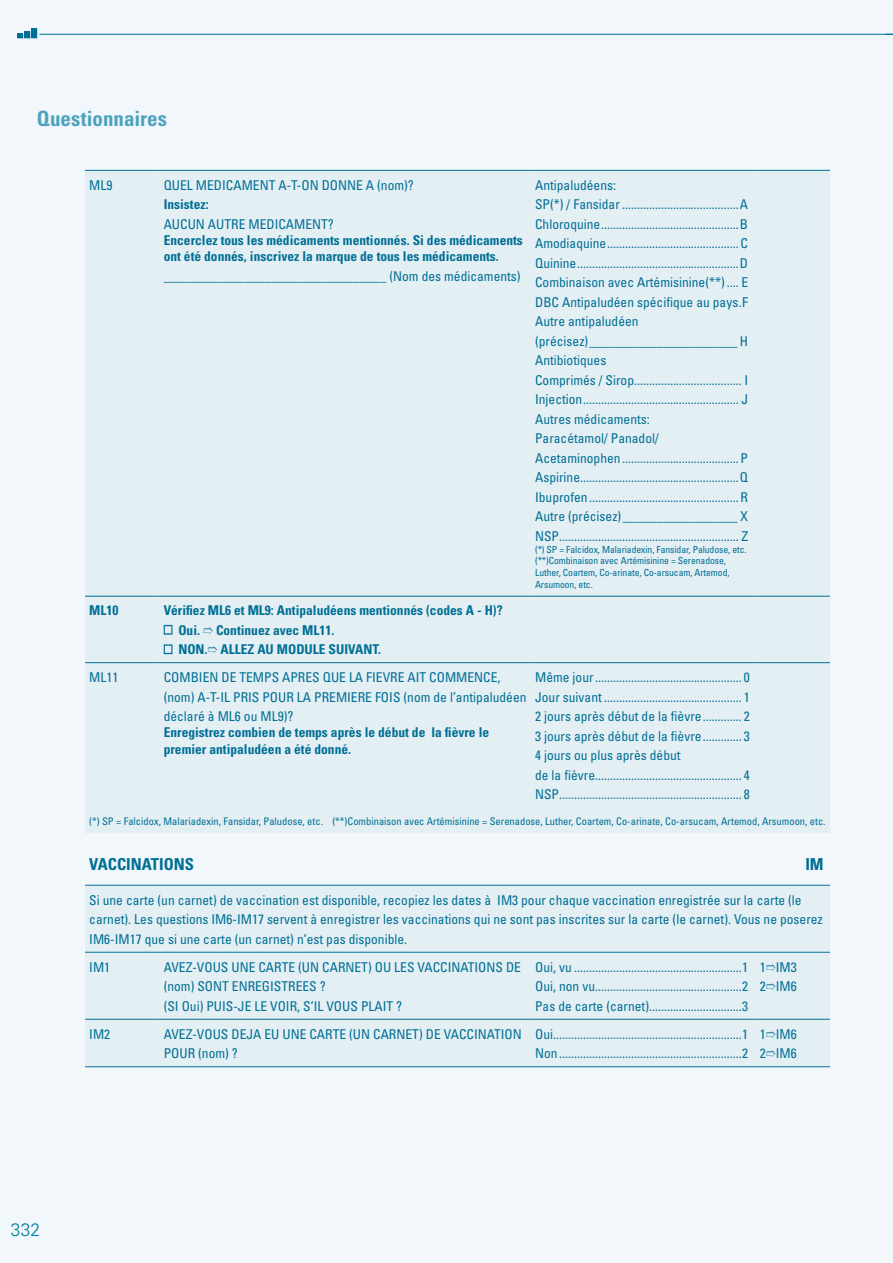
<style>
.page{position:relative;width:893px;height:1263px;background:#f1f7fa}
.page>*{position:absolute;margin:0;border:0;box-sizing:border-box;transform-origin:0 0}
.t1{font:700 condensed 21px "Univers";color:#4ea2bd}
.t2{font:300 18px "Univers";color:#007a9e;scale:.96 1}
.t3{font:700 condensed 16.5px "Univers";color:#006f95}
.t4{font:condensed 13.5px/19.5px "Univers";color:#006f95}
.t5{font:700 condensed 13.5px/16.2px "Univers";color:#006f95}
.t6{font:condensed 10.5px "Univers";color:#006f95}
.t7{font:condensed 9.75px/11.7px "Univers";letter-spacing:-.01em;color:#006f95}
</style>
<div class="page">
<hr style="left:39px;top:34px;width:854px;height:1px;background:#006f95">
<svg style="left:17px;top:29px;width:20px;height:10px"></svg>
<div style="left:31px;top:28px;width:5px;height:10px;background:#006f95"></div>
<div style="left:85px;top:171px;width:745px;height:895px;background:#e4eff4"></div>
<hr style="left:85px;top:170px;width:74px;height:1px;background:#006f95">
<hr style="left:159px;top:170px;width:372px;height:1px;background:#006f95">
<hr style="left:531px;top:170px;width:224px;height:1px;background:#006f95">
<hr style="left:755px;top:170px;width:75px;height:1px;background:#006f95">
<hr style="left:85px;top:596px;width:74px;height:1px;background:#006f95">
<hr style="left:159px;top:596px;width:372px;height:1px;background:#006f95">
<hr style="left:531px;top:596px;width:224px;height:1px;background:#006f95">
<hr style="left:755px;top:596px;width:75px;height:1px;background:#006f95">
<hr style="left:85px;top:662px;width:74px;height:1px;background:#006f95">
<hr style="left:159px;top:662px;width:372px;height:1px;background:#006f95">
<hr style="left:531px;top:662px;width:224px;height:1px;background:#006f95">
<hr style="left:755px;top:662px;width:75px;height:1px;background:#006f95">
<hr style="left:85px;top:885px;width:74px;height:1px;background:#006f95">
<hr style="left:159px;top:885px;width:372px;height:1px;background:#006f95">
<hr style="left:531px;top:885px;width:224px;height:1px;background:#006f95">
<hr style="left:755px;top:885px;width:75px;height:1px;background:#006f95">
<hr style="left:85px;top:952px;width:74px;height:1px;background:#006f95">
<hr style="left:159px;top:952px;width:372px;height:1px;background:#006f95">
<hr style="left:531px;top:952px;width:224px;height:1px;background:#006f95">
<hr style="left:755px;top:952px;width:75px;height:1px;background:#006f95">
<hr style="left:85px;top:1019px;width:74px;height:1px;background:#006f95">
<hr style="left:85px;top:1066px;width:74px;height:1px;background:#006f95">
<hr style="left:159px;top:1019px;width:372px;height:1px;background:#006f95">
<hr style="left:531px;top:1019px;width:224px;height:1px;background:#006f95">
<hr style="left:755px;top:1019px;width:75px;height:1px;background:#006f95">
<hr style="left:159px;top:1066px;width:372px;height:1px;background:#006f95">
<hr style="left:531px;top:1066px;width:224px;height:1px;background:#006f95">
<hr style="left:755px;top:1066px;width:75px;height:1px;background:#006f95">
<svg style="left:164px;top:625px;width:8px;height:10px"></svg>
<svg style="left:164px;top:644px;width:8px;height:10px"></svg>
<h1 class="t1" style="left:37px;top:106px;width:132px">Questionnaires</h1>
<p class="t4" style="left:89px;top:175px;width:25px">ML9</p>
<p class="t4" style="left:164px;top:175px;width:252px">QUEL MEDICAMENT A-T-ON DONNE A (nom)?</p>
<p class="t5" style="left:164px;top:196px;width:46px">Insistez:</p>
<p class="t4" style="left:164px;top:214px;width:172px">AUCUN AUTRE MEDICAMENT?</p>
<p class="t5" style="left:164px;top:232px;width:361px">Encerclez tous les médicaments mentionnés. Si des médicaments ont été donnés, inscrivez la marque de tous les médicaments.</p>
<p class="t4" style="left:164px;top:266px;width:358px">_________________________________ (Nom des médicaments)</p>
<p class="t4" style="left:535px;top:175px;width:215px">Antipaludéens:<br>SP(*) / Fansidar .......................................A Chloroquine..............................................B Amodiaquine............................................C Quinine......................................................D Combinaison avec Artémisinine(**) .... E DBC Antipaludéen spécifique au pays.F Autre antipaludéen (précisez)______________________ H Antibiotiques<br>Comprimés / Sirop.................................... I Injection.................................................... J Autres médicaments:<br>Paracétamol/ Panadol/ Acetaminophen.......................................P Aspirine.....................................................Q Ibuprofen..................................................R Autre (précisez)_________________ X NSP............................................................ Z</p>
<p class="t7" style="left:535px;top:543px;width:213px">(*) SP = Falcidox, Malariadexin, Fansidar, Paludose, etc. (**)Combinaison avec Artémisinine = Serenadose, Luther, Coartem, Co-arinate, Co-arsucam, Artemod, Arsumoon, etc.</p>
<p class="t5" style="left:89px;top:602px;width:31px">ML10</p>
<p class="t5" style="left:178px;top:600px;width:326px;line-height:19.5px;text-indent:-15px">Vérifiez ML6 et ML9: Antipaludéens mentionnés (codes A - H)?<br>Oui. ➱ Continuez avec ML11.<br>NON.➱ ALLEZ AU MODULE SUIVANT.</p>
<p class="t4" style="left:89px;top:667px;width:31px">ML11</p>
<p class="t4" style="left:164px;top:667px;width:364px">COMBIEN DE TEMPS APRES QUE LA FIEVRE AIT COMMENCE, (nom) A-T-IL PRIS POUR LA PREMIERE FOIS (nom de l’antipaludéen déclaré à ML6 ou ML9)?</p>
<p class="t5" style="left:164px;top:724px;width:327px">Enregistrez combien de temps après le début de la fièvre le premier antipaludéen a été donné.</p>
<p class="t4" style="left:535px;top:667px;width:216px">Même jour................................................. 0<br>Jour suivant .............................................. 1<br>2 jours après début de la fièvre............. 2<br>3 jours après début de la fièvre............. 3<br>4 jours ou plus après début<br>de la fièvre................................................. 4<br>NSP............................................................. 8</p>
<p class="t6" style="left:89px;top:814px;width:738px">(*) SP = Falcidox, Malariadexin, Fansidar, Paludose, etc. (**)Combinaison avec Artémisinine = Serenadose, Luther, Coartem, Co-arinate, Co-arsucam, Artemod, Arsumoon, etc.</p>
<p class="t3" style="left:89px;top:854px;width:106px">VACCINATIONS</p>
<p class="t3" style="left:805px;top:854px;width:20px">IM</p>
<p class="t4" style="left:89px;top:890px;width:735px">Si une carte (un carnet) de vaccination est disponible, recopiez les dates à IM3 pour chaque vaccination enregistrée sur la carte (le carnet). Les questions IM6-IM17 servent à enregistrer les vaccinations qui ne sont pas inscrites sur la carte (le carnet). Vous ne poserez<br>IM6-IM17 que si une carte (un carnet) n’est pas disponible.</p>
<p class="t4" style="left:89px;top:957px;width:22px">IM1</p>
<p class="t4" style="left:164px;top:957px;width:359px">AVEZ-VOUS UNE CARTE (UN CARNET) OU LES VACCINATIONS DE (nom) SONT ENREGISTREES ?<br>(SI Oui) PUIS-JE LE VOIR, S’IL VOUS PLAIT ?</p>
<p class="t4" style="left:535px;top:957px;width:215px;text-align:justify">Oui, vu ........................................................1<br>Oui, non vu.................................................2<br>Pas de carte (carnet)...............................3</p>
<p class="t4" style="left:760px;top:957px;width:38px">1➱IM3<br>2➱IM6</p>
<p class="t4" style="left:89px;top:1024px;width:22px">IM2</p>
<p class="t4" style="left:164px;top:1024px;width:360px">AVEZ-VOUS DEJA EU UNE CARTE (UN CARNET) DE VACCINATION<br>POUR (nom) ?</p>
<p class="t4" style="left:535px;top:1024px;width:215px">Oui...............................................................1<br>Non.............................................................2</p>
<p class="t4" style="left:760px;top:1024px;width:38px">1➱IM6<br>2➱IM6</p>
<h2 class="t2" style="left:11px;top:1219px;width:32px">332</h2>
</div>
